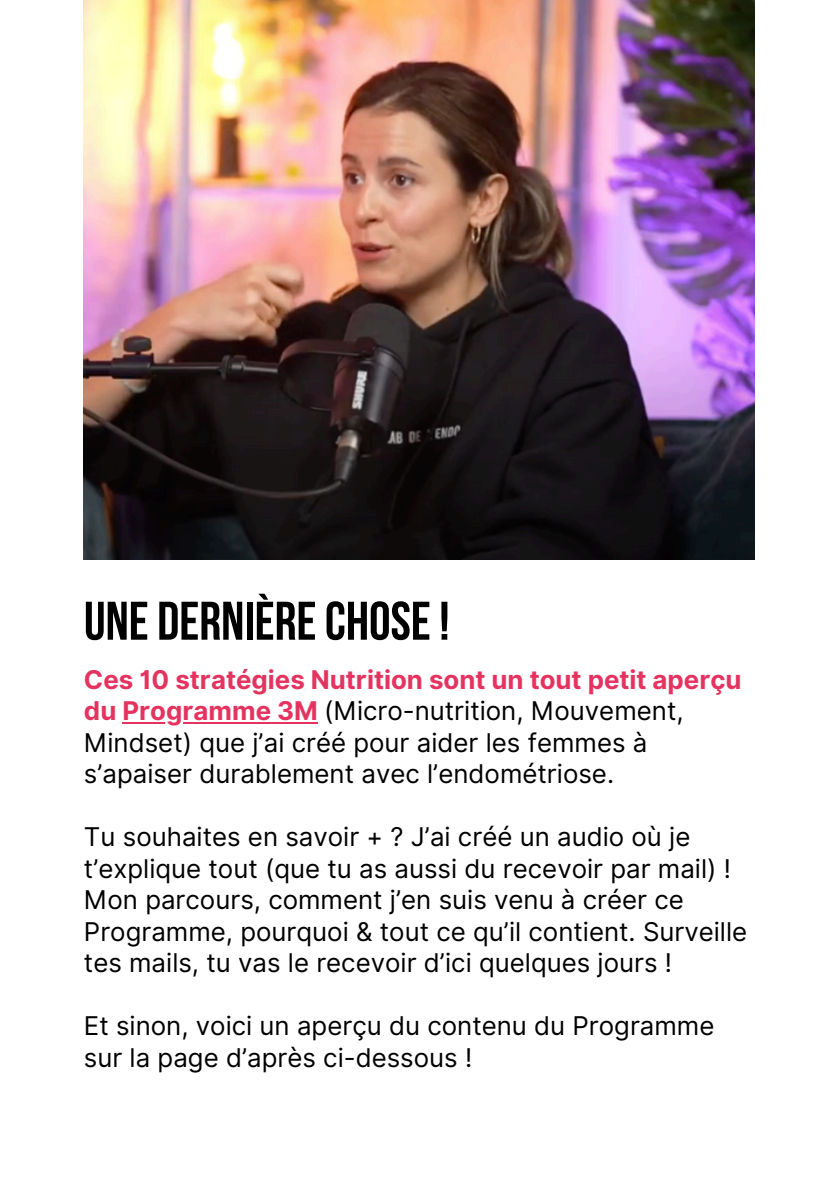
<style>
.page{position:relative;width:839px;height:1191px;background:#fff}
.page>*{position:absolute;margin:0;border:0;box-sizing:border-box;transform-origin:0 0}
.t1{font:700 54.2px "Bebas Neue";color:#000}
.t2{font:25.8px/31.6px "Inter";color:#000}
.t3{font:700 25.8px/31.6px "Inter";color:#e53360}
.s1{font-weight:400;color:#000}
</style>
<div class="page">
<img style="left:84px;top:0;width:670px;height:559px">
<hr style="left:122px;top:722px;width:196px;height:1px;background:#e53360">
<p class="t1" style="left:84px;top:599px;width:367px">UNE DERNIÈRECHOSE!</p>
<h1 class="t3" style="left:84px;top:664px;width:659px">Ces 10 stratégies Nutrition sont un tout petit aperçu du Programme 3M <span class="s1">(Micro-nutrition, Mouvement,</span></h1>
<p class="t2" style="left:84px;top:727px;width:565px">Mindset) que j’ai créé pour aider les femmes à s’apaiser durablement avec l’endométriose.</p>
<p class="t2" style="left:84px;top:821px;width:648px">Tu souhaites en savoir + ? J’ai créé un audio où je t’explique tout (que tu as aussi du recevoir par mail) !</p>
<p class="t2" style="left:84px;top:884px;width:664px">Mon parcours, comment j’en suis venu à créer ce<br>Programme, pourquoi &amp; tout ce qu’il contient. Surveille tes mails, tu vas le recevoir d’ici quelques jours !</p>
<p class="t2" style="left:84px;top:1010px;width:632px">Et sinon, voici un aperçu du contenu du Programme sur la page d’après ci-dessous !</p>
</div>
